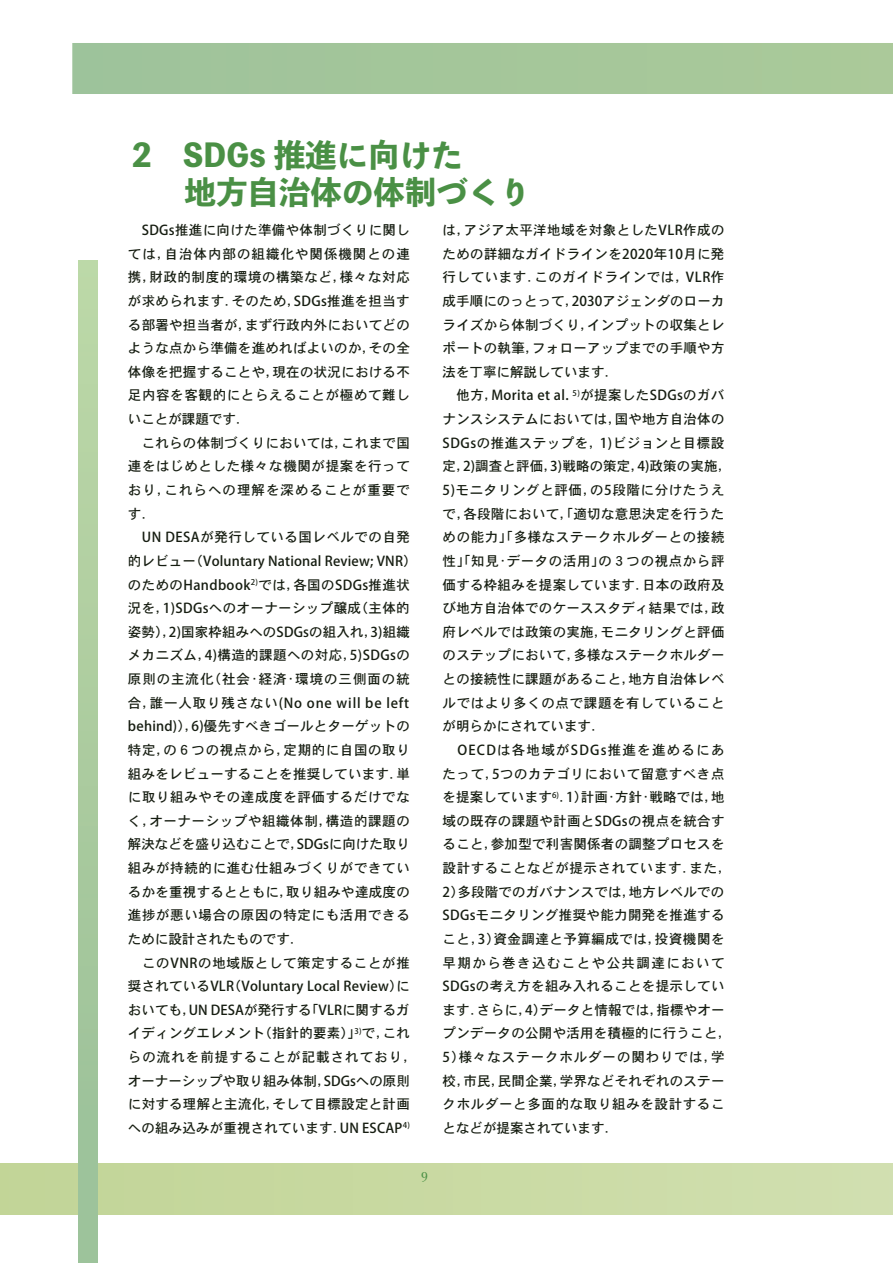
<style>
.page{position:relative;width:893px;height:1263px;background:#fff}
.page>*{position:absolute;margin:0;border:0;box-sizing:border-box;transform-origin:0 0}
.t1{font:31.5px/37.2px "Toppan Bunkyu Midashi Go Std EB";color:#4a9045}
.t2{font:13.5px/23.7px "Heisei Kaku Go Std N W5";letter-spacing:.025em;color:#161d11}
.t3{font:500 13.5px "Yu Min";color:#4a9045}
</style>
<div class="page">
<div style="left:72px;top:43px;width:821px;height:51px;background:#a4c69a"></div>
<div style="left:0;top:1164px;width:893px;height:51px;background:#cadaa3"></div>
<div style="left:79px;top:260px;width:18px;height:1003px;background:linear-gradient(to bottom,#bdd8a7,#9ac099)"></div>
<h1 class="t1" style="left:131px;top:135px;width:401px">2　SDGs 推進に向けた<br>　 地方自治体の体制づくり</h1>
<p class="t2" style="left:128px;top:219px;width:290px">　SDGs推進に向けた準備や体制づくりに関しては，自治体内部の組織化や関係機関との連携，財政的制度的環境の構築など，様々な対応が求められます．そのため，SDGs推進を担当する部署や担当者が，まず行政内外においてどのような点から準備を進めればよいのか，その全体像を把握することや，現在の状況における不足内容を客観的にとらえることが極めて難しいことが課題です．<br>　これらの体制づくりにおいては，これまで国連をはじめとした様々な機関が提案を行っており，これらへの理解を深めることが重要です．<br>　UN DESAが発行している国レベルでの自発的レビュー（Voluntary National Review; VNR）のためのHandbook<sup>2)</sup>では，各国のSDGs推進状況を，1)SDGsへのオーナーシップ醸成（主体的姿勢），2)国家枠組みへのSDGsの組入れ，3)組織メカニズム，4)構造的課題への対応，5)SDGsの原則の主流化（社会･経済･環境の三側面の統合，誰一人取り残さない(No one will be left behind)），6)優先すべきゴールとターゲットの特定，の６つの視点から，定期的に自国の取り組みをレビューすることを推奨しています．単に取り組みやその達成度を評価するだけでなく，オーナーシップや組織体制，構造的課題の解決などを盛り込むことで，SDGsに向けた取り組みが持続的に進む仕組みづくりができているかを重視するとともに，取り組みや達成度の進捗が悪い場合の原因の特定にも活用できるために設計されたものです．<br>　このVNRの地域版として策定することが推奨されているVLR（Voluntary Local Review）においても，UN DESAが発行する「VLRに関するガイディングエレメント（指針的要素）」<sup>3)</sup>で，これらの流れを前提することが記載されており，オーナーシップや取り組み体制，SDGsへの原則に対する理解と主流化，そして目標設定と計画への組み込みが重視されています．UN ESCAP<sup>4)</sup></p>
<p class="t2" style="left:443px;top:219px;width:290px">は，アジア太平洋地域を対象としたVLR作成のための詳細なガイドラインを2020年10月に発行しています．このガイドラインでは，VLR作成手順にのっとって，2030アジェンダのローカライズから体制づくり，インプットの収集とレポートの執筆，フォローアップまでの手順や方法を丁寧に解説しています．<br>　他方，Morita et al. <sup>5)</sup>が提案したSDGsのガバナンスシステムにおいては，国や地方自治体の<br>SDGsの推進ステップを，1)ビジョンと目標設定，2)調査と評価，3)戦略の策定，4)政策の実施，<br>5)モニタリングと評価，の5段階に分けたうえで，各段階において，「適切な意思決定を行うための能力」「多様なステークホルダーとの接続性」「知見･データの活用」の３つの視点から評価する枠組みを提案しています．日本の政府及び地方自治体でのケーススタディ結果では，政府レベルでは政策の実施，モニタリングと評価のステップにおいて，多様なステークホルダーとの接続性に課題があること，地方自治体レベルではより多くの点で課題を有していることが明らかにされています．<br>　OECDは各地域がSDGs推進を進めるにあたって，5つのカテゴリにおいて留意すべき点を提案しています<sup>6)</sup>．1）計画･方針･戦略では，地域の既存の課題や計画とSDGsの視点を統合すること，参加型で利害関係者の調整プロセスを設計することなどが提示されています．また，<br>2）多段階でのガバナンスでは，地方レベルでの<br>SDGsモニタリング推奨や能力開発を推進すること，3）資金調達と予算編成では，投資機関を早期から巻き込むことや公共調達において<br>SDGsの考え方を組み入れることを提示しています．さらに，4）データと情報では，指標やオープンデータの公開や活用を積極的に行うこと，<br>5）様々なステークホルダーの関わりでは，学校，市民，民間企業，学界などそれぞれのステークホルダーと多面的な取り組みを設計することなどが提案されています．</p>
<p class="t3" style="left:421px;top:1164px;width:8px">9</p>
</div>
